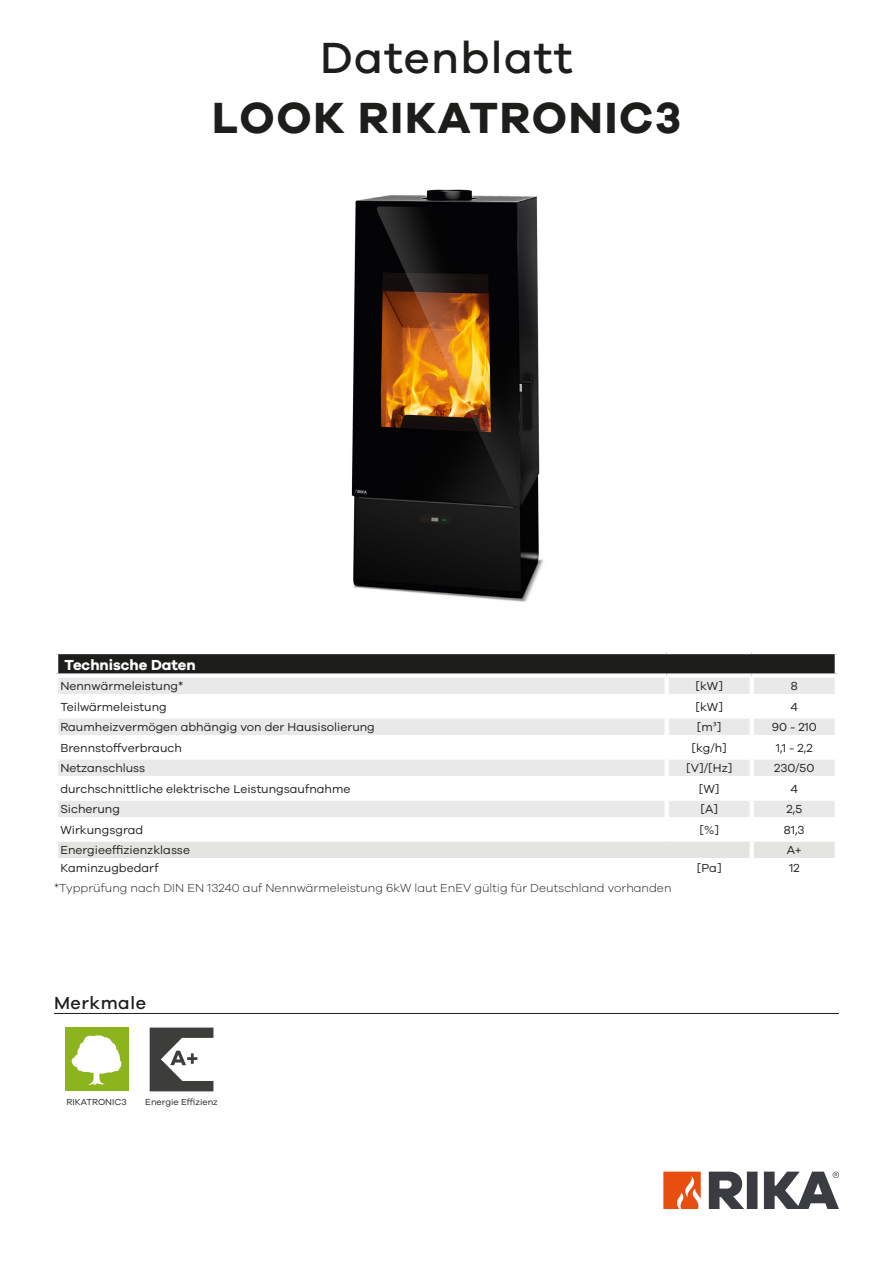
<style>
.page{position:relative;width:893px;height:1263px;background:#fff}
.page>*{position:absolute;margin:0;border:0;box-sizing:border-box;transform-origin:0 0}
.CH_-_CoverHeader{font:700 45px "Galano Grotesque";letter-spacing:.04em;color:#1d1d1b}
.Datenblatt_Schriftzu{font:500 45px "Galano Grotesque";letter-spacing:.03em;color:#1d1d1b}
.H2_-_SubHeader_Fixed{font:500 18px "Galano Grotesque";letter-spacing:.03em;color:#1d1d1b}
.Standard_Header_left{font:700 15px "Galano Grotesque";color:#fff}
.Standard_BodyText{font:12px "Galano Grotesque";color:#1d1d1b}
.BT_-_BodyText{font:300 12px "Galano Grotesque";color:#1d1d1b}
.Standard_BodyText-2{font:9px "Galano Grotesque";color:#1d1d1b}
.s1{font-family:"Minion Pro"}
</style>
<div class="page">
<svg style="left:663px;top:1171px;width:38px;height:38px"></svg>
<svg style="left:709px;top:1171px;width:130px;height:38px"></svg>
<hr style="left:54px;top:1013px;width:785px;height:1px;background:#1d1d1b">
<div style="left:65px;top:1027px;width:63px;height:64px;background:#8bb41d"></div>
<svg style="left:72px;top:1035px;width:49px;height:50px"></svg>
<svg style="left:150px;top:1027px;width:63px;height:64px"></svg>
<div style="left:56px;top:652px;width:781px;height:23px;background:#1d1d1b"></div>
<div style="left:58px;top:678px;width:777px;height:16px;background:#e9e9e9"></div>
<svg style="left:58px;top:719px;width:777px;height:98px;fill:#e9e9e9"></svg>
<div style="left:58px;top:842px;width:777px;height:16px;background:#e4e4e3"></div>
<hr style="left:54px;top:650px;width:613px;height:4px;background:#fff">
<hr style="left:54px;top:654px;width:4px;height:19px;background:#fff">
<hr style="left:667px;top:650px;width:85px;height:4px;background:#fff">
<hr style="left:752px;top:650px;width:87px;height:4px;background:#fff">
<hr style="left:835px;top:654px;width:4px;height:19px;background:#fff">
<div style="left:54px;top:673px;width:613px;height:5px;background:#fff"></div>
<div style="left:667px;top:673px;width:85px;height:5px;background:#fff"></div>
<hr style="left:665px;top:678px;width:4px;height:16px;background:#fff">
<div style="left:752px;top:673px;width:87px;height:5px;background:#fff"></div>
<hr style="left:750px;top:678px;width:4px;height:16px;background:#fff">
<hr style="left:665px;top:719px;width:4px;height:16px;background:#fff">
<hr style="left:750px;top:719px;width:4px;height:16px;background:#fff">
<hr style="left:54px;top:735px;width:613px;height:4px;background:#fff">
<hr style="left:667px;top:735px;width:85px;height:4px;background:#fff">
<hr style="left:665px;top:739px;width:4px;height:16px;background:#fff">
<hr style="left:752px;top:735px;width:87px;height:4px;background:#fff">
<hr style="left:750px;top:739px;width:4px;height:16px;background:#fff">
<div style="left:54px;top:755px;width:613px;height:5px;background:#fff"></div>
<div style="left:667px;top:755px;width:85px;height:5px;background:#fff"></div>
<hr style="left:665px;top:760px;width:4px;height:16px;background:#fff">
<div style="left:752px;top:755px;width:87px;height:5px;background:#fff"></div>
<hr style="left:750px;top:760px;width:4px;height:16px;background:#fff">
<hr style="left:54px;top:776px;width:613px;height:4px;background:#fff">
<hr style="left:667px;top:776px;width:85px;height:4px;background:#fff">
<hr style="left:665px;top:780px;width:4px;height:16px;background:#fff">
<hr style="left:752px;top:776px;width:87px;height:4px;background:#fff">
<hr style="left:750px;top:780px;width:4px;height:16px;background:#fff">
<div style="left:54px;top:796px;width:613px;height:5px;background:#fff"></div>
<div style="left:667px;top:796px;width:85px;height:5px;background:#fff"></div>
<hr style="left:665px;top:801px;width:4px;height:16px;background:#fff">
<div style="left:752px;top:796px;width:87px;height:5px;background:#fff"></div>
<hr style="left:750px;top:801px;width:4px;height:16px;background:#fff">
<hr style="left:750px;top:842px;width:4px;height:16px;background:#fff">
<img style="left:351px;top:189px;width:193px;height:413px">
<p class="Datenblatt_Schriftzu" style="left:320px;top:30px;width:254px">Datenblatt</p>
<p class="CH_-_CoverHeader" style="left:212px;top:90px;width:470px">LOOK RIKATRONIC3</p>
<p class="Standard_Header_left" style="left:65px;top:655px;width:133px">Technische Daten</p>
<p class="Standard_BodyText" style="left:60px;top:679px;width:124px">Nennwärmeleistung*</p>
<p class="Standard_BodyText" style="left:695px;top:679px;width:29px">[kW]</p>
<p class="Standard_BodyText" style="left:791px;top:679px;width:8px">8</p>
<p class="Standard_BodyText" style="left:60px;top:700px;width:108px">Teilwärmeleistung</p>
<p class="Standard_BodyText" style="left:695px;top:700px;width:29px">[kW]</p>
<p class="Standard_BodyText" style="left:791px;top:700px;width:9px">4</p>
<p class="Standard_BodyText" style="left:60px;top:720px;width:316px">Raumheizvermögen abhängig von der Hausisolierung</p>
<p class="Standard_BodyText" style="left:697px;top:720px;width:26px">[m<span class="s1">³</span>]</p>
<p class="Standard_BodyText" style="left:772px;top:720px;width:47px">90 - 210</p>
<p class="Standard_BodyText" style="left:60px;top:741px;width:123px">Brennstoffverbrauch</p>
<p class="Standard_BodyText" style="left:691px;top:741px;width:37px">[kg/h]</p>
<p class="Standard_BodyText" style="left:776px;top:741px;width:38px">1,1 - 2,2</p>
<p class="Standard_BodyText" style="left:60px;top:761px;width:86px">Netzanschluss</p>
<p class="Standard_BodyText" style="left:686px;top:761px;width:48px">[V]/[Hz]</p>
<p class="Standard_BodyText" style="left:774px;top:761px;width:42px">230/50</p>
<p class="Standard_BodyText" style="left:60px;top:782px;width:292px">durchschnittliche elektrische Leistungsaufnahme</p>
<p class="Standard_BodyText" style="left:699px;top:782px;width:22px">[W]</p>
<p class="Standard_BodyText" style="left:791px;top:782px;width:9px">4</p>
<p class="Standard_BodyText" style="left:60px;top:802px;width:61px">Sicherung</p>
<p class="Standard_BodyText" style="left:700px;top:802px;width:19px">[A]</p>
<p class="Standard_BodyText" style="left:786px;top:802px;width:17px">2,5</p>
<p class="Standard_BodyText" style="left:60px;top:823px;width:84px">Wirkungsgrad</p>
<p class="Standard_BodyText" style="left:699px;top:823px;width:21px">[%]</p>
<p class="Standard_BodyText" style="left:784px;top:823px;width:22px">81,3</p>
<p class="Standard_BodyText" style="left:60px;top:843px;width:131px">Energieeffizienzklasse</p>
<p class="Standard_BodyText" style="left:787px;top:843px;width:17px">A+</p>
<p class="Standard_BodyText" style="left:60px;top:861px;width:100px">Kaminzugbedarf</p>
<p class="Standard_BodyText" style="left:697px;top:861px;width:26px">[Pa]</p>
<p class="Standard_BodyText" style="left:789px;top:861px;width:12px">12</p>
<p class="BT_-_BodyText" style="left:54px;top:881px;width:619px">*Typprüfung nach DIN EN 13240 auf Nennwärmeleistung 6kW laut EnEV gültig für Deutschland vorhanden</p>
<p class="H2_-_SubHeader_Fixed" style="left:54px;top:992px;width:94px">Merkmale</p>
<p class="Standard_BodyText-2" style="left:66px;top:1096px;width:62px">RIKATRONIC3</p>
<p class="Standard_BodyText-2" style="left:145px;top:1096px;width:74px">Energie Effizienz</p>
</div>
